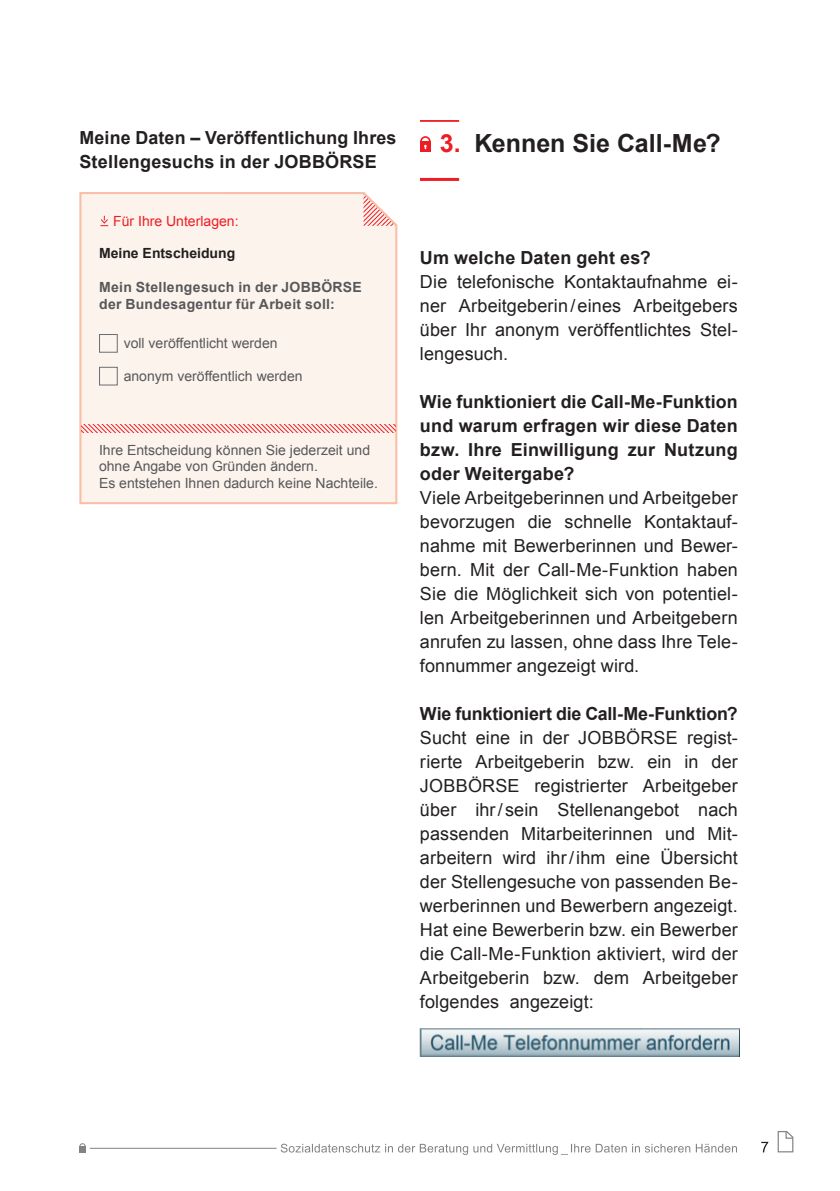
<style>
.page{position:relative;width:840px;height:1191px;background:#fff}
.page>*{position:absolute;margin:0;border:0;box-sizing:border-box;transform-origin:0 0}
.t1{font:700 25px "Arial";color:#231f20}
.QR-Code_Infotext{font:700 25px "Arial";color:#ee1d23}
.QR-Code_Infotext-2{font:18px/24px "Arial";letter-spacing:.005em;color:#231f20;text-align:justify}
.QR-Code_Infotext-3{font:700 18px/24px "Arial";letter-spacing:.01em;color:#231f20}
.QR-Code_Infotext-4{font:700 18px "Arial";letter-spacing:-.015em;color:#231f20}
.QR-Code_Infotext-5{font:14px/16.8px "Arial";color:#57585a}
.QR-Code_Infotext-6{font:700 14px/16.8px "Arial";letter-spacing:.02em;color:#57585a}
.QR-Code_Infotext-7{font:14px "Arial";color:#ee1d23}
.QR-Code_Infotext-8{font:700 14px "Arial";color:#231f20}
.s1{color:#fff}
</style>
<div class="page">
<svg style="left:761px;top:1141px;width:6px;height:11px"></svg>
<svg style="left:777px;top:1131px;width:16px;height:22px"></svg>
<svg style="left:280px;top:1143px;width:456px;height:12px"></svg>
<hr style="left:90px;top:1148px;width:186px;height:1px;background:#808285">
<div style="left:79px;top:1146px;width:7px;height:6px;background:#808285"></div>
<div style="left:79px;top:1143px;width:7px;height:6px;border:1px solid #808285;border-radius:50%"></div>
<div style="left:79px;top:192px;width:319px;height:313px;background:#fdf3ed"></div>
<svg style="left:81px;top:424px;width:314px;height:8px;background:#f7b0ad"></svg>
<svg style="left:100px;top:216px;width:9px;height:10px"></svg>
<div style="left:99px;top:334px;width:19px;height:19px;border:1px solid #6c6d70"></div>
<div style="left:99px;top:367px;width:19px;height:18px;border:1px solid #6c6d70"></div>
<hr style="left:420px;top:178px;width:39px;height:3px;background:#ee1d23">
<svg style="left:420px;top:141px;width:10px;height:11px"></svg>
<div style="left:420px;top:136px;width:10px;height:10px;border:2px solid #ee1d23;border-radius:50%"></div>
<hr style="left:420px;top:120px;width:39px;height:2px;background:#ee1d23">
<img style="left:420px;top:1028px;width:318px;height:28px">
<p class="QR-Code_Infotext-3" style="left:79px;top:126px;width:318px">Meine Daten – Veröffentlichung Ihres<br>Stellengesuchs in der JOBBÖRSE</p>
<p class="QR-Code_Infotext-7" style="left:113px;top:212px;width:127px">Für Ihre Unterlagen:</p>
<p class="QR-Code_Infotext-8" style="left:99px;top:244px;width:138px">Meine Entscheidung</p>
<p class="QR-Code_Infotext-6" style="left:99px;top:279px;width:264px">Mein Stellengesuch in der JOBBÖRSE der Bundesagentur für Arbeit soll:</p>
<p class="QR-Code_Infotext-5" style="left:124px;top:335px;width:155px">voll veröffentlicht werden</p>
<p class="QR-Code_Infotext-5" style="left:124px;top:368px;width:180px">anonym veröffentlich werden</p>
<p class="QR-Code_Infotext-5" style="left:99px;top:441px;width:280px">Ihre Entscheidung können Sie jederzeit und ohne Angabe von Gründen ändern.<br>Es entstehen Ihnen dadurch keine Nachteile.</p>
<p class="QR-Code_Infotext" style="left:439px;top:126px;width:22px">3.</p>
<h1 class="t1" style="left:474px;top:126px;width:248px">Kennen Sie Call-Me?</h1>
<p class="QR-Code_Infotext-3" style="left:420px;top:246px;width:232px">Um welche Daten geht es?</p>
<p class="QR-Code_Infotext-2" style="left:420px;top:270px;width:319px">Die telefonische Kontaktaufnahme ei&shy;ner Arbeitgeberin/eines Arbeitgebers über Ihr anonym veröffentlichtes Stel&shy;lengesuch.</p>
<p class="QR-Code_Infotext-3" style="left:420px;top:390px;width:319px;text-align:justify">Wie funktioniert die Call-Me-Funktion und warum erfragen wir diese Daten bzw. Ihre Einwilligung zur Nutzung oder Weitergabe?</p>
<p class="QR-Code_Infotext-2" style="left:420px;top:486px;width:319px">Viele Arbeitgeberinnen und Arbeitgeber bevorzugen die schnelle Kontaktauf&shy;nahme mit Bewerberinnen und Bewer&shy;bern. Mit der Call-Me-Funktion haben Sie die Möglichkeit sich von potentiel&shy;len Arbeitgeberinnen und Arbeitgebern anrufen zu lassen, ohne dass Ihre Tele&shy;fonnummer angezeigt wird.</p>
<p class="QR-Code_Infotext-4" style="left:420px;top:702px;width:319px">Wie funktioniert die Call-Me-Funktion?</p>
<p class="QR-Code_Infotext-2" style="left:420px;top:726px;width:319px">Sucht eine in der JOBBÖRSE regist&shy;rierte Arbeitgeberin bzw. ein in der JOBBÖRSE registrierter Arbeitgeber über ihr/sein Stellenangebot nach passenden Mitarbeiterinnen und Mit&shy;arbeitern wird ihr/ihm eine Übersicht der Stellengesuche von passenden Be&shy;werberinnen und Bewerbern angezeigt.<br>Hat eine Bewerberin bzw. ein Bewerber die Call-Me-Funktion aktiviert, wird der Arbeitgeberin bzw. dem Arbeitgeber folgendes angezeigt: <span class="s1">Button „Call-Me</span></p>
</div>
